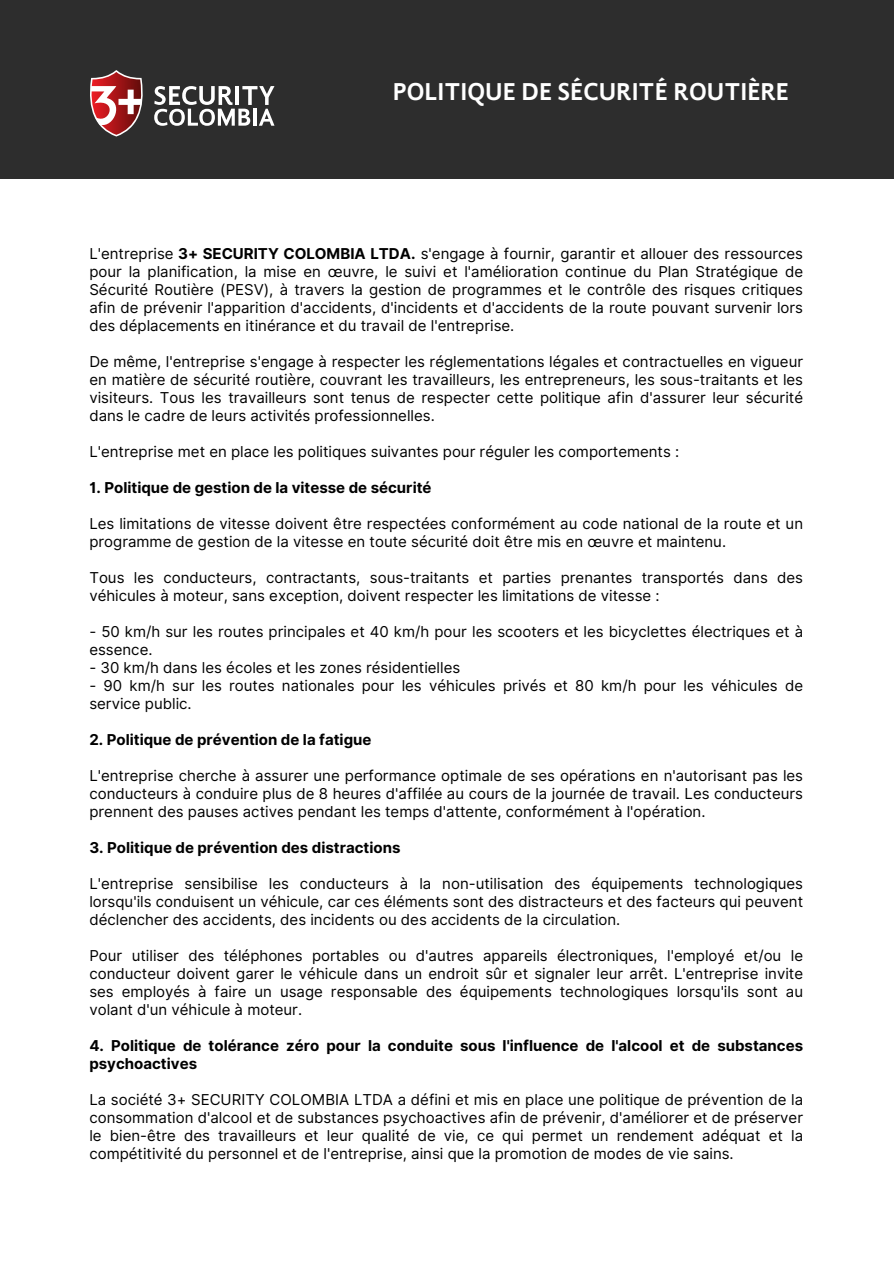
<style>
.page{position:relative;width:894px;height:1264px;background:#fff}
.page>*{position:absolute;margin:0;border:0;box-sizing:border-box;transform-origin:0 0}
.t1{font:700 25.2px "Gandhi Sans";color:#fff}
.t2{font:15px/18px "Inter";color:#000;text-align:justify}
.t3{font:700 15px/18px "Inter";color:#000}
.s1{font-weight:700}
</style>
<div class="page">
<div style="left:0;top:0;width:893px;height:179px;background:#2d2d2d"></div>
<svg style="left:154px;top:86px;width:120px;height:40px"></svg>
<svg style="left:90px;top:70px;width:53px;height:66px"></svg>
<p class="t1" style="left:392px;top:80px;width:398px">POLITIQUE DE SÉCURITÉ ROUTIÈRE</p>
<h1 class="t2" style="left:89px;top:244px;width:715px">L'entreprise <span class="s1">3+ SECURITY COLOMBIA LTDA.</span> s'engage à fournir, garantir et allouer des ressources pour la planification, la mise en œuvre, le suivi et l'amélioration continue du Plan Stratégique de Sécurité Routière (PESV), à travers la gestion de programmes et le contrôle des risques critiques afin de prévenir l'apparition d'accidents, d'incidents et d'accidents de la route pouvant survenir lors des déplacements en itinérance et du travail de l'entreprise.</h1>
<p class="t2" style="left:89px;top:352px;width:715px">De même, l'entreprise s'engage à respecter les réglementations légales et contractuelles en vigueur en matière de sécurité routière, couvrant les travailleurs, les entrepreneurs, les sous-traitants et les visiteurs. Tous les travailleurs sont tenus de respecter cette politique afin d'assurer leur sécurité dans le cadre de leurs activités professionnelles.</p>
<p class="t2" style="left:89px;top:442px;width:591px">L'entreprise met en place les politiques suivantes pour réguler les comportements :</p>
<p class="t3" style="left:89px;top:478px;width:343px">1. Politique de gestion de la vitesse de sécurité</p>
<h2 class="t2" style="left:89px;top:514px;width:715px">Les limitations de vitesse doivent être respectées conformément au code national de la route et un programme de gestion de la vitesse en toute sécurité doit être mis en œuvre et maintenu.</h2>
<p class="t2" style="left:89px;top:568px;width:715px">Tous les conducteurs, contractants, sous-traitants et parties prenantes transportés dans des véhicules à moteur, sans exception, doivent respecter les limitations de vitesse :</p>
<p class="t2" style="left:89px;top:622px;width:715px">- 50 km/h sur les routes principales et 40 km/h pour les scooters et les bicyclettes électriques et à essence.</p>
<p class="t2" style="left:89px;top:658px;width:372px">- 30 km/h dans les écoles et les zones résidentielles</p>
<p class="t2" style="left:89px;top:676px;width:715px">- 90 km/h sur les routes nationales pour les véhicules privés et 80 km/h pour les véhicules de service public.</p>
<p class="t3" style="left:89px;top:730px;width:283px">2. Politique de prévention de la fatigue</p>
<h2 class="t2" style="left:89px;top:766px;width:715px">L'entreprise cherche à assurer une performance optimale de ses opérations en n'autorisant pas les conducteurs à conduire plus de 8 heures d'affilée au cours de la journée de travail. Les conducteurs prennent des pauses actives pendant les temps d'attente, conformément à l'opération.</h2>
<p class="t3" style="left:89px;top:838px;width:312px">3. Politique de prévention des distractions</p>
<h2 class="t2" style="left:89px;top:874px;width:715px">L'entreprise sensibilise les conducteurs à la non-utilisation des équipements technologiques lorsqu'ils conduisent un véhicule, car ces éléments sont des distracteurs et des facteurs qui peuvent déclencher des accidents, des incidents ou des accidents de la circulation.</h2>
<p class="t2" style="left:89px;top:946px;width:715px">Pour utiliser des téléphones portables ou d'autres appareils électroniques, l'employé et/ou le conducteur doivent garer le véhicule dans un endroit sûr et signaler leur arrêt. L'entreprise invite ses employés à faire un usage responsable des équipements technologiques lorsqu'ils sont au volant d'un véhicule à moteur.</p>
<p class="t3" style="left:89px;top:1036px;width:715px">4. Politique de tolérance zéro pour la conduite sous l'influence de l'alcool et de substances psychoactives</p>
<h2 class="t2" style="left:89px;top:1090px;width:715px">La société 3+ SECURITY COLOMBIA LTDA a défini et mis en place une politique de prévention de la consommation d'alcool et de substances psychoactives afin de prévenir, d'améliorer et de préserver le bien-être des travailleurs et leur qualité de vie, ce qui permet un rendement adéquat et la compétitivité du personnel et de l'entreprise, ainsi que la promotion de modes de vie sains.</h2>
</div>
